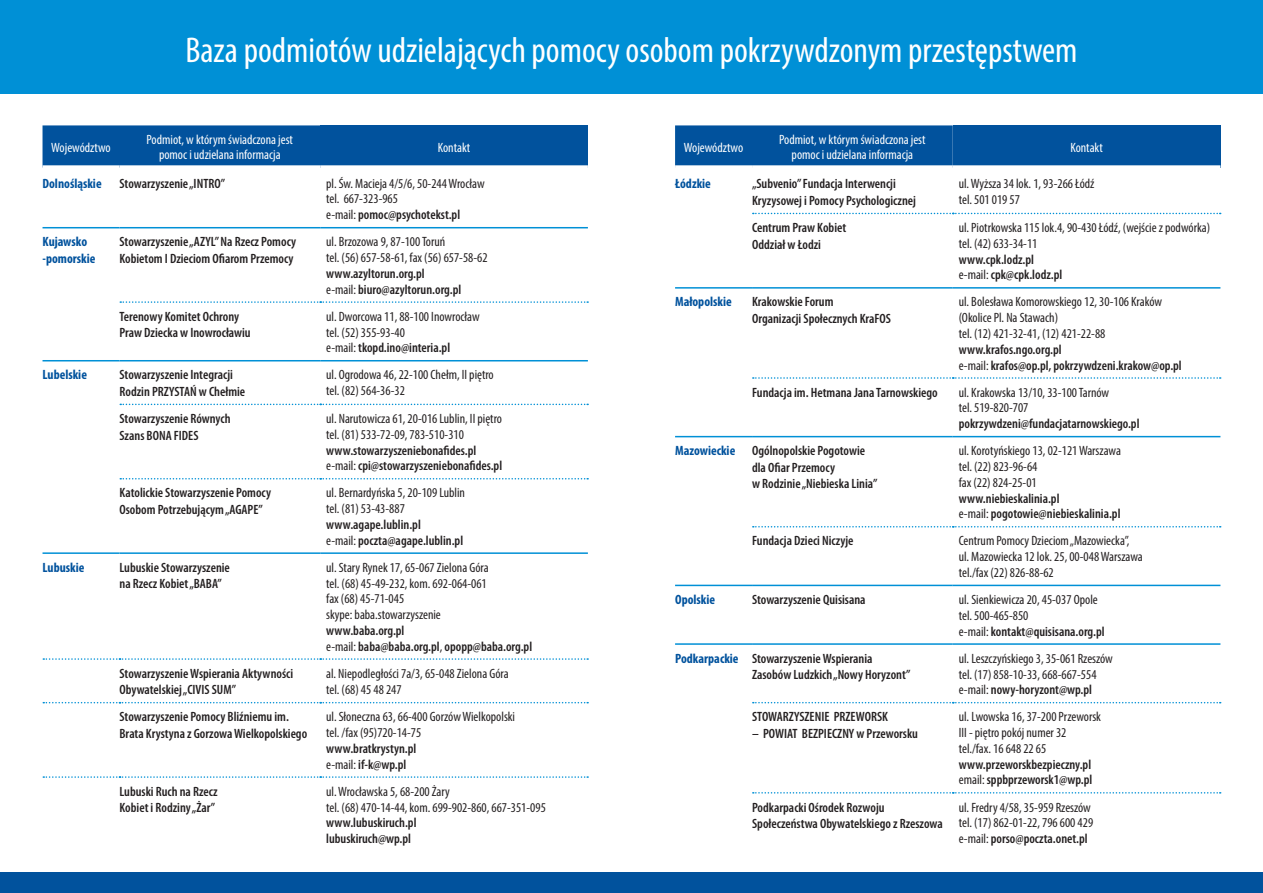
<style>
.page{position:relative;width:1263px;height:893px;background:#fff}
.page>*{position:absolute;margin:0;border:0;box-sizing:border-box;transform-origin:0 0}
.t1{font:condensed 36px "Myriad Pro";color:#fff}
.t2{font:condensed 13.5px/15.8px "Myriad Pro";color:#231f20}
.t3{font:600 condensed 13.5px/16.5px "Myriad Pro";color:#231f20}
.t4{font:condensed 13.5px/15px "Myriad Pro";color:#fff;text-align:center}
.t5{font:700 condensed 13.5px/16.5px "Myriad Pro";color:#01529d}
.s1{font-weight:600}
.s2{font-weight:700;color:#01529d}
</style>
<div class="page">
<div style="left:0;top:0;width:1263px;height:94px;background:#0090d6"></div>
<div style="left:0;top:873px;width:1263px;height:20px;background:#01529d"></div>
<div style="left:43px;top:125px;width:277px;height:40px;background:#01529d"></div>
<div style="left:320px;top:125px;width:268px;height:43px;background:#01529d"></div>
<svg style="left:120px;top:301px;width:468px;height:2px"></svg>
<hr style="left:43px;top:227px;width:76px;height:1px;background:#0090d6">
<hr style="left:119px;top:227px;width:201px;height:1px;background:#0090d6">
<hr style="left:320px;top:227px;width:268px;height:1px;background:#0090d6">
<hr style="left:43px;top:360px;width:76px;height:1px;background:#0090d6">
<div style="left:320px;top:165px;width:268px;height:5px;background:#fff"></div>
<hr style="left:119px;top:360px;width:201px;height:1px;background:#0090d6">
<hr style="left:320px;top:360px;width:268px;height:1px;background:#0090d6">
<svg style="left:120px;top:404px;width:468px;height:1px"></svg>
<svg style="left:120px;top:478px;width:468px;height:1px"></svg>
<hr style="left:43px;top:552px;width:76px;height:2px;background:#0090d6">
<hr style="left:119px;top:552px;width:201px;height:2px;background:#0090d6">
<hr style="left:320px;top:552px;width:268px;height:2px;background:#0090d6">
<svg style="left:43px;top:658px;width:545px;height:2px"></svg>
<svg style="left:43px;top:702px;width:545px;height:1px"></svg>
<svg style="left:43px;top:776px;width:545px;height:2px"></svg>
<div style="left:675px;top:125px;width:278px;height:40px;background:#01529d"></div>
<div style="left:953px;top:125px;width:267px;height:43px;background:#01529d"></div>
<svg style="left:753px;top:526px;width:468px;height:1px"></svg>
<hr style="left:675px;top:436px;width:77px;height:1px;background:#0090d6">
<hr style="left:752px;top:436px;width:201px;height:1px;background:#0090d6">
<hr style="left:953px;top:436px;width:267px;height:1px;background:#0090d6">
<hr style="left:675px;top:585px;width:77px;height:1px;background:#0090d6">
<hr style="left:752px;top:585px;width:201px;height:1px;background:#0090d6">
<hr style="left:953px;top:585px;width:267px;height:1px;background:#0090d6">
<div style="left:953px;top:165px;width:267px;height:5px;background:#fff"></div>
<svg style="left:753px;top:377px;width:468px;height:2px"></svg>
<svg style="left:753px;top:792px;width:468px;height:2px"></svg>
<hr style="left:752px;top:643px;width:201px;height:2px;background:#0090d6">
<hr style="left:953px;top:643px;width:267px;height:2px;background:#0090d6">
<svg style="left:753px;top:702px;width:468px;height:1px"></svg>
<svg style="left:753px;top:213px;width:468px;height:1px"></svg>
<hr style="left:675px;top:643px;width:77px;height:2px;background:#0090d6">
<hr style="left:675px;top:287px;width:77px;height:2px;background:#0090d6">
<hr style="left:752px;top:287px;width:201px;height:2px;background:#0090d6">
<hr style="left:953px;top:287px;width:267px;height:2px;background:#0090d6">
<p class="t1" style="left:185px;top:28px;width:894px">Baza podmiotów udzielających pomocy osobom pokrzywdzonym przestępstwem</p>
<p class="t4" style="left:51px;top:139px;width:61px">Województwo</p>
<p class="t4" style="left:147px;top:132px;width:148px">Podmiot, w którym świadczona jest pomoc i udzielana informacja</p>
<p class="t4" style="left:438px;top:139px;width:34px">Kontakt</p>
<p class="t5" style="left:43px;top:175px;width:61px">Dolnośląskie</p>
<p class="t3" style="left:119px;top:175px;width:107px">Stowarzyszenie „INTRO”</p>
<p class="t2" style="left:326px;top:175px;width:160px">pl. Św. Macieja 4/5/6, 50-244 Wrocław tel. 667-323-965<br>e-mail: <span class="s1">pomoc@psychotekst.pl</span></p>
<p class="t5" style="left:43px;top:233px;width:54px">Kujawsko -pomorskie</p>
<p class="t3" style="left:119px;top:234px;width:178px">Stowarzyszenie „AZYL” Na Rzecz Pomocy<br>Kobietom I Dzieciom Ofiarom Przemocy</p>
<p class="t2" style="left:326px;top:234px;width:163px">ul. Brzozowa 9, 87-100 Toruń<br>tel. (56) 657-58-61, fax (56) 657-58-62 <span class="s1">www.azyltorun.org.pl<br></span>e-mail: <span class="s1">biuro@azyltorun.org.pl</span></p>
<p class="t3" style="left:119px;top:308px;width:133px">Terenowy Komitet Ochrony<br>Praw Dziecka w Inowrocławiu</p>
<p class="t2" style="left:326px;top:308px;width:155px">ul. Dworcowa 11, 88-100 Inowrocław tel. (52) 355-93-40<br>e-mail: <span class="s1">tkopd.ino@interia.pl</span></p>
<p class="t5" style="left:43px;top:366px;width:46px">Lubelskie</p>
<p class="t3" style="left:120px;top:367px;width:127px">Stowarzyszenie Integracji<br>Rodzin PRZYSTAŃ w Chełmie</p>
<p class="t2" style="left:326px;top:367px;width:169px">ul. Ogrodowa 46, 22-100 Chełm, II piętro tel. (82) 564-36-32</p>
<p class="t3" style="left:120px;top:411px;width:112px">Stowarzyszenie Równych<br>Szans BONA FIDES</p>
<p class="t2" style="left:326px;top:411px;width:177px">ul. Narutowicza 61, 20-016 Lublin, II piętro tel. (81) 533-72-09, 783-510-310 <span class="s1">www.stowarzyszeniebonafides.pl </span>e-mail: <span class="s1">cpi@stowarzyszeniebonafides.pl</span></p>
<p class="t3" style="left:120px;top:485px;width:153px">Katolickie Stowarzyszenie Pomocy<br>Osobom Potrzebującym „AGAPE”</p>
<p class="t2" style="left:326px;top:485px;width:140px">ul. Bernardyńska 5, 20-109 Lublin tel. (81) 53-43-887 <span class="s1">www.agape.lublin.pl<br></span>e-mail: <span class="s1">poczta@agape.lublin.pl</span></p>
<p class="t5" style="left:43px;top:559px;width:43px">Lubuskie</p>
<p class="t3" style="left:120px;top:559px;width:112px">Lubuskie Stowarzyszenie na Rzecz Kobiet „BABA”</p>
<p class="t2" style="left:326px;top:559px;width:207px">ul. Stary Rynek 17, 65-067 Zielona Góra<br>tel. (68) 45-49-232, kom. 692-064-061<br>fax (68) 45-71-045<br>skype: baba.stowarzyszenie<br><span class="s1">www.baba.org.pl<br></span>e-mail: <span class="s1">baba@baba.org.pl</span>, <span class="s1">opopp@baba.org.pl</span></p>
<p class="t3" style="left:120px;top:665px;width:175px">Stowarzyszenie Wspierania Aktywności<br>Obywatelskiej „CIVIS SUM”</p>
<p class="t2" style="left:326px;top:665px;width:184px">al. Niepodległości 7a/3, 65-048 Zielona Góra tel. (68) 45 48 247</p>
<p class="t3" style="left:120px;top:709px;width:189px">Stowarzyszenie Pomocy Bliźniemu im.<br>Brata Krystyna z Gorzowa Wielkopolskiego</p>
<p class="t2" style="left:326px;top:709px;width:190px">ul. Słoneczna 63, 66-400 Gorzów Wielkopolski tel. /fax (95)720-14-75<br><span class="s1">www.bratkrystyn.pl<br></span>e-mail: <span class="s1">if-k@wp.pl</span></p>
<p class="t3" style="left:120px;top:783px;width:100px">Lubuski Ruch na Rzecz<br>Kobiet i Rodziny „Żar”</p>
<p class="t2" style="left:326px;top:783px;width:221px">ul. Wrocławska 5, 68-200 Żary<br>tel. (68) 470-14-44, kom. 699-902-860, 667-351-095 <span class="s1">www.lubuskiruch.pl<br>lubuskiruch@wp.pl</span></p>
<p class="t4" style="left:684px;top:139px;width:61px">Województwo</p>
<p class="t4" style="left:779px;top:132px;width:148px">Podmiot, w którym świadczona jest pomoc i udzielana informacja</p>
<p class="t4" style="left:1070px;top:139px;width:34px">Kontakt</p>
<p class="t5" style="left:675px;top:175px;width:37px">Łódzkie</p>
<p class="t3" style="left:752px;top:176px;width:165px">„Subvenio” Fundacja Interwencji<br>Kryzysowej i Pomocy Psychologicznej</p>
<p class="t2" style="left:959px;top:176px;width:137px">ul. Wyższa 34 lok. 1, 93-266 Łódź tel. 501 019 57</p>
<p class="t3" style="left:752px;top:220px;width:96px">Centrum Praw Kobiet<br>Oddział w Łodzi</p>
<p class="t2" style="left:959px;top:220px;width:253px">ul. Piotrkowska 115 lok.4, 90-430 Łódź, (wejście z podwórka) tel. (42) 633-34-11<br><span class="s1">www.cpk.lodz.pl<br></span>e-mail: <span class="s1">cpk@cpk.lodz.pl</span></p>
<p class="t5" style="left:675px;top:293px;width:58px">Małopolskie</p>
<p class="t3" style="left:752px;top:294px;width:140px">Krakowskie Forum<br>Organizacji Społecznych KraFOS</p>
<p class="t2" style="left:959px;top:294px;width:225px">ul. Bolesława Komorowskiego 12, 30-106 Kraków (Okolice Pl. Na Stawach)<br>tel. (12) 421-32-41, (12) 421-22-88 <span class="s1">www.krafos.ngo.org.pl<br></span>e-mail: <span class="s1">krafos@op.pl, pokrzywdzeni.krakow@op.pl</span></p>
<p class="t3" style="left:752px;top:384px;width:187px">Fundacja im. Hetmana Jana Tarnowskiego</p>
<p class="t2" style="left:959px;top:384px;width:182px">ul. Krakowska 13/10, 33-100 Tarnów<br>tel. 519-820-707 <span class="s1">pokrzywdzeni@fundacjatarnowskiego.pl</span></p>
<p class="t3" style="left:752px;top:443px;width:127px;text-indent:-77px"><span class="s2">Mazowieckie</span> Ogólnopolskie Pogotowie dla Ofiar Przemocy<br>w Rodzinie „Niebieska Linia”</p>
<p class="t2" style="left:959px;top:443px;width:164px">ul. Korotyńskiego 13, 02-121 Warszawa tel. (22) 823-96-64<br>fax (22) 824-25-01 <span class="s1">www.niebieskalinia.pl<br></span>e-mail: <span class="s1">pogotowie@niebieskalinia.pl</span></p>
<p class="t3" style="left:752px;top:533px;width:103px">Fundacja Dzieci Niczyje</p>
<p class="t2" style="left:959px;top:533px;width:185px">Centrum Pomocy Dzieciom „Mazowiecka”, ul. Mazowiecka 12 lok. 25, 00-048 Warszawa tel./fax (22) 826-88-62</p>
<p class="t5" style="left:675px;top:591px;width:42px">Opolskie</p>
<p class="t3" style="left:752px;top:592px;width:115px">Stowarzyszenie Quisisana</p>
<p class="t2" style="left:959px;top:592px;width:147px">ul. Sienkiewicza 20, 45-037 Opole tel. 500-465-850<br>e-mail: <span class="s1">kontakt@quisisana.org.pl</span></p>
<p class="t3" style="left:752px;top:650px;width:160px;text-indent:-77px"><span class="s2">Podkarpackie</span> Stowarzyszenie Wspierania<br>Zasobów Ludzkich „Nowy Horyzont”</p>
<p class="t2" style="left:959px;top:650px;width:156px">ul. Leszczyńskiego 3, 35-061 Rzeszów tel. (17) 858-10-33, 668-667-554 e-mail: <span class="s1">nowy-horyzont@wp.pl</span></p>
<p class="t3" style="left:752px;top:709px;width:137px">STOWARZYSZENIE PRZEWORSK</p>
<p class="t3" style="left:752px;top:725px;width:167px">– POWIAT BEZPIECZNY w Przeworsku</p>
<p class="t2" style="left:959px;top:709px;width:144px">ul. Lwowska 16, 37-200 Przeworsk<br>III - piętro pokój numer 32 tel./fax. 16 648 22 65 <span class="s1">www.przeworskbezpieczny.pl </span>email: <span class="s1">sppbprzeworsk1@wp.pl</span></p>
<p class="t3" style="left:752px;top:799px;width:192px">Podkarpacki Ośrodek Rozwoju<br>Społeczeństwa Obywatelskiego z Rzeszowa</p>
<p class="t2" style="left:959px;top:799px;width:136px">ul. Fredry 4/58, 35-959 Rzeszów tel. (17) 862-01-22, 796 600 429 e-mail: <span class="s1">porso@poczta.onet.pl</span></p>
</div>
